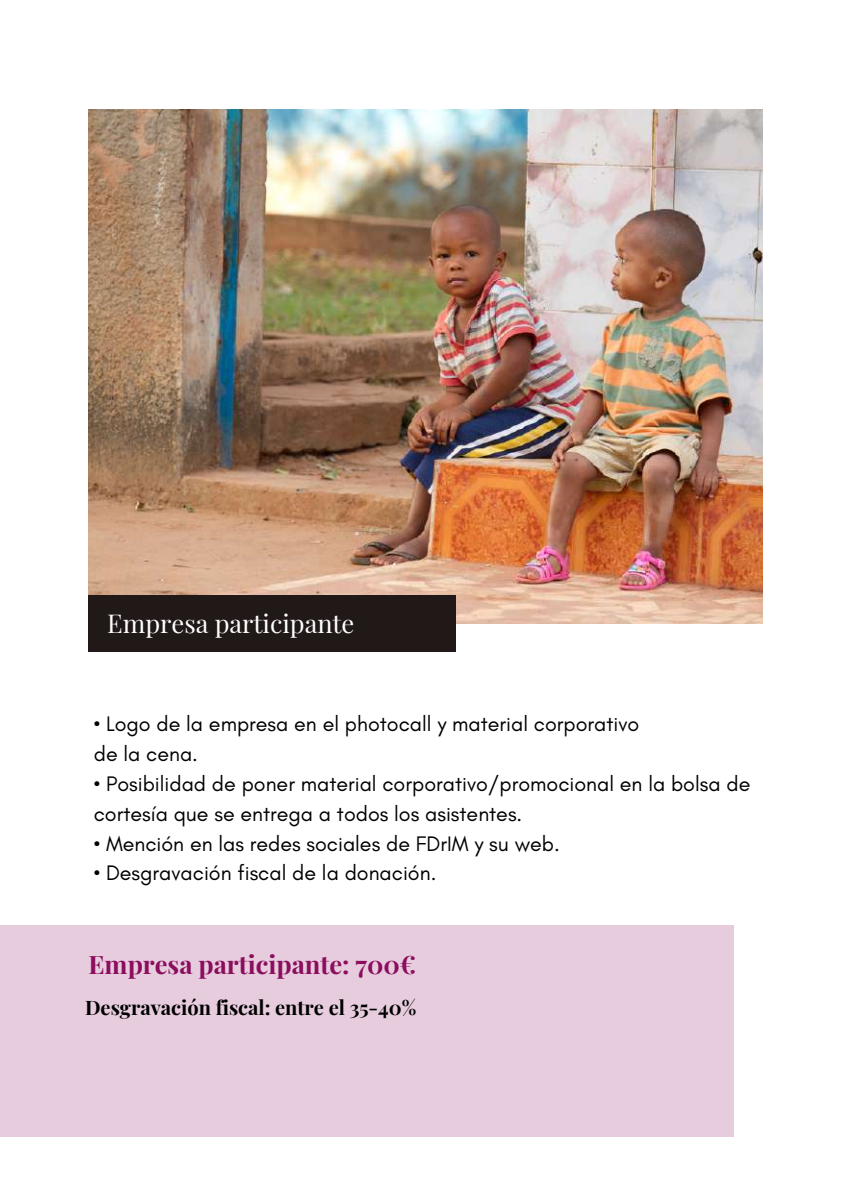
<style>
.page{position:relative;width:851px;height:1191px;background:#fff}
.page>*{position:absolute;margin:0;border:0;box-sizing:border-box;transform-origin:0 0}
.t1{font:700 25.4px "Playfair Display";color:#8b0d5e}
.t2{font:25.4px "Playfair Display";color:#fff}
.t3{font:21.4px/30px "Glacial Indifference";color:#000}
.t4{font:700 20px "Playfair Display";color:#000}
</style>
<div class="page">
<img style="left:88px;top:109px;width:674px;height:515px">
<div style="left:88px;top:595px;width:368px;height:57px;background:#201917"></div>
<div style="left:0;top:925px;width:733px;height:212px;background:#e6ccdd"></div>
<p class="t2" style="left:107px;top:605px;width:248px">Empresa participante</p>
<p class="t3" style="left:94px;top:708px;width:547px">• Logo de la empresa en el photocall y material corporativo de la cena.</p>
<p class="t3" style="left:94px;top:768px;width:657px">• Posibilidad de poner material corporativo/promocional en la bolsa de cortesía que se entrega a todos los asistentes.</p>
<p class="t3" style="left:94px;top:828px;width:467px">• Mención en las redes sociales de FDrIM y su web.</p>
<p class="t3" style="left:94px;top:858px;width:344px">• Desgravación fiscal de la donación.</p>
<p class="t1" style="left:88px;top:946px;width:329px">Empresa participante: 700€</p>
<p class="t4" style="left:85px;top:993px;width:332px">Desgravación fiscal: entre el 35-40%</p>
</div>
